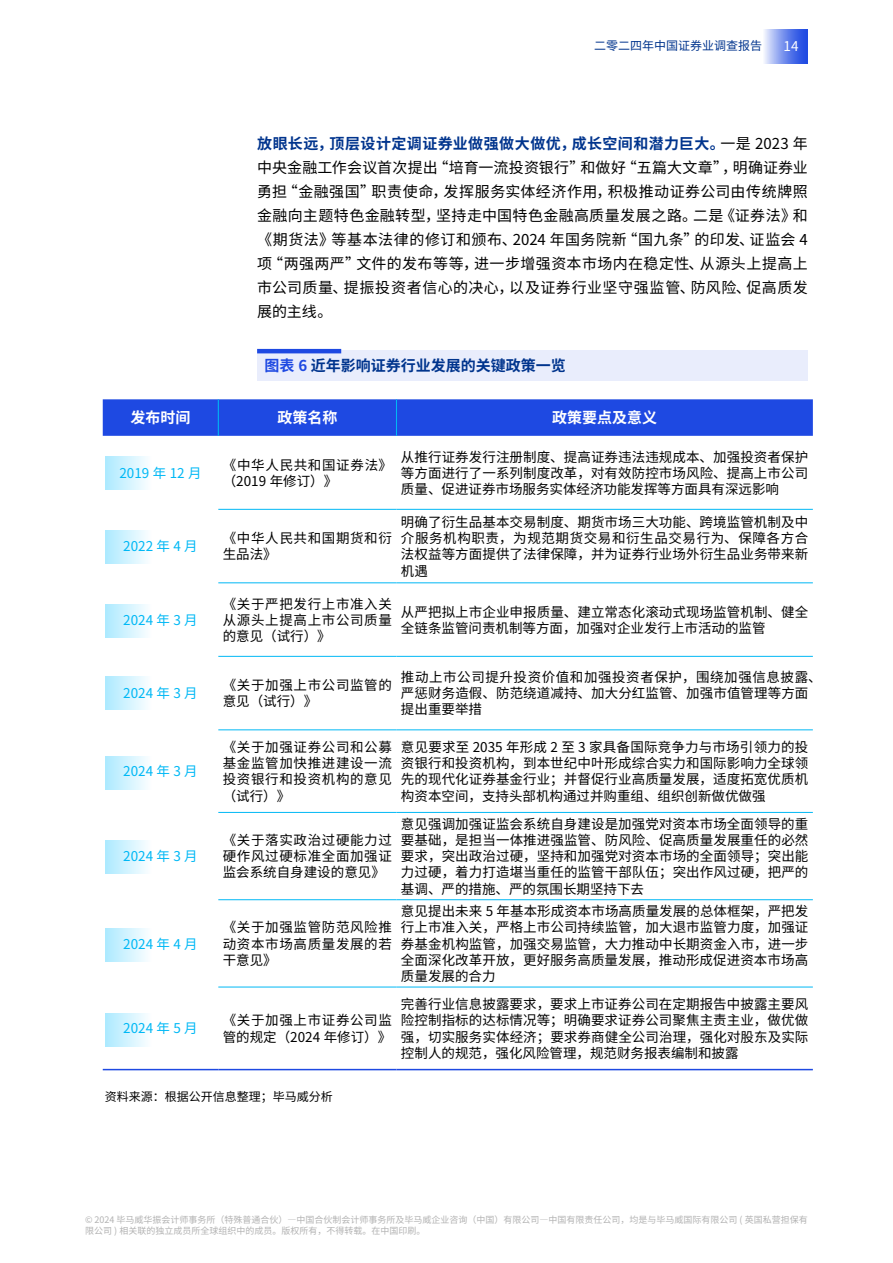
<style>
.page{position:relative;width:893px;height:1263px;background:#fff}
.page>*{position:absolute;margin:0;border:0;box-sizing:border-box;transform-origin:0 0}
.t1{font:15px/24px "Noto Sans CJ Ksc";letter-spacing:.035em;color:#000;text-align:justify}
.t2{font:700 15px "Noto Sans CJ Ksc";color:#00348d}
.t3{font:700 15px "Noto Sans CJ Ksc";color:#fff}
.t4{font:13.5px/16.2px "Noto Sans CJ Ksc";letter-spacing:.005em;color:#000;text-align:justify}
.t5{font:13.5px/16.2px "Noto Sans CJ Ksc";letter-spacing:.05em;color:#000}
.t6{font:13.5px "Noto Sans CJ Ksc";color:#00b8f5}
.t7{font:13.5px "Noto Sans CJ Ksc";color:#fff}
.t8{font:12px "Noto Sans CJ Ksc";color:#000}
.t9{font:12px "Noto Sans CJ Ksc";color:#00348d}
.t10{font:9px/10.5px "Noto Sans CJ Ksc";color:#b2b2b2}
.s1{font-weight:700;color:#00348d}
.s2{color:#1e49e2}
</style>
<div class="page">
<svg style="left:764px;top:30px;width:44px;height:34px"></svg>
<div style="left:105px;top:456px;width:46px;height:34px;background:linear-gradient(to right,#ace9ff,#fafdff)"></div>
<div style="left:105px;top:531px;width:46px;height:33px;background:linear-gradient(to right,#ace9ff,#fafdff)"></div>
<div style="left:105px;top:604px;width:46px;height:33px;background:linear-gradient(to right,#ace9ff,#fafdff)"></div>
<div style="left:105px;top:676px;width:46px;height:33px;background:linear-gradient(to right,#ace9ff,#fafdff)"></div>
<div style="left:105px;top:756px;width:46px;height:33px;background:linear-gradient(to right,#ace9ff,#fafdff)"></div>
<div style="left:105px;top:840px;width:46px;height:33px;background:linear-gradient(to right,#ace9ff,#fafdff)"></div>
<div style="left:105px;top:928px;width:46px;height:34px;background:linear-gradient(to right,#ace9ff,#fafdff)"></div>
<div style="left:105px;top:1013px;width:46px;height:34px;background:linear-gradient(to right,#ace9ff,#fafdff)"></div>
<div style="left:103px;top:399px;width:710px;height:37px;background:#1e49e2"></div>
<hr style="left:218px;top:399px;width:1px;height:37px;background:#00b8f5">
<hr style="left:396px;top:399px;width:1px;height:37px;background:#00b8f5">
<hr style="left:218px;top:509px;width:178px;height:1px;background:#00b8f5">
<hr style="left:396px;top:509px;width:417px;height:1px;background:#00b8f5">
<hr style="left:218px;top:582px;width:178px;height:1px;background:#00b8f5">
<hr style="left:396px;top:582px;width:417px;height:1px;background:#00b8f5">
<hr style="left:218px;top:656px;width:178px;height:1px;background:#00b8f5">
<hr style="left:396px;top:656px;width:417px;height:1px;background:#00b8f5">
<hr style="left:218px;top:729px;width:178px;height:1px;background:#00b8f5">
<hr style="left:396px;top:729px;width:417px;height:1px;background:#00b8f5">
<hr style="left:218px;top:812px;width:178px;height:1px;background:#00b8f5">
<hr style="left:396px;top:812px;width:417px;height:1px;background:#00b8f5">
<hr style="left:218px;top:899px;width:178px;height:1px;background:#00b8f5">
<hr style="left:396px;top:899px;width:417px;height:1px;background:#00b8f5">
<hr style="left:218px;top:987px;width:178px;height:1px;background:#00b8f5">
<hr style="left:396px;top:987px;width:417px;height:1px;background:#00b8f5">
<hr style="left:103px;top:1069px;width:115px;height:1px;background:#1e49e2">
<hr style="left:218px;top:1069px;width:178px;height:1px;background:#1e49e2">
<hr style="left:396px;top:1069px;width:417px;height:1px;background:#1e49e2">
<div style="left:257px;top:351px;width:551px;height:30px;background:#e9edfc"></div>
<hr style="left:257px;top:349px;width:84px;height:4px;background:#1e49e2">
<p class="t9" style="left:594px;top:39px;width:169px">二零二四年中国证券业调查报告</p>
<p class="t7" style="left:783px;top:39px;width:16px">14</p>
<p class="t1" style="left:257px;top:131px;width:552px"><span class="s1">放眼长远，顶层设计定调证券业做强做大做优，成长空间和潜力巨大。</span>一是 2023 年中央金融工作会议首次提出“培育一流投资银行”和做好“五篇大文章”，明确证券业勇担“金融强国”职责使命，发挥服务实体经济作用，积极推动证券公司由传统牌照金融向主题特色金融转型，坚持走中国特色金融高质量发展之路。二是《证券法》和《期货法》等基本法律的修订和颁布、2024 年国务院新“国九条”的印发、证监会 4项“两强两严”文件的发布等等，进一步增强资本市场内在稳定性、从源头上提高上市公司质量、提振投资者信心的决心，以及证券行业坚守强监管、防风险、促高质发展的主线。</p>
<p class="t2" style="left:265px;top:357px;width:303px"><span class="s2">图表 6</span> 近年影响证券行业发展的关键政策一览</p>
<p class="t3" style="left:131px;top:409px;width:61px">发布时间</p>
<p class="t3" style="left:277px;top:409px;width:61px">政策名称</p>
<p class="t3" style="left:552px;top:409px;width:106px">政策要点及意义</p>
<p class="t6" style="left:119px;top:465px;width:84px">2019 年 12 月</p>
<p class="t5" style="left:223px;top:457px;width:171px">《中华人民共和国证券法》（2019 年修订）》</p>
<p class="t4" style="left:401px;top:449px;width:409px">从推行证券发行注册制度、提高证券违法违规成本、加强投资者保护等方面进行了一系列制度改革，对有效防控市场风险、提高上市公司质量、促进证券市场服务实体经济功能发挥等方面具有深远影响</p>
<p class="t6" style="left:123px;top:539px;width:76px">2022 年 4 月</p>
<p class="t5" style="left:223px;top:530px;width:171px">《中华人民共和国期货和衍生品法》</p>
<p class="t4" style="left:401px;top:514px;width:409px">明确了衍生品基本交易制度、期货市场三大功能、跨境监管机制及中介服务机构职责，为规范期货交易和衍生品交易行为、保障各方合法权益等方面提供了法律保障，并为证券行业场外衍生品业务带来新机遇</p>
<p class="t6" style="left:123px;top:612px;width:76px">2024 年 3 月</p>
<p class="t4" style="left:223px;top:596px;width:171px">《关于严把发行上市准入关从源头上提高上市公司质量的意见（试行）》</p>
<p class="t4" style="left:401px;top:604px;width:409px">从严把拟上市企业申报质量、建立常态化滚动式现场监管机制、健全全链条监管问责机制等方面，加强对企业发行上市活动的监管</p>
<p class="t6" style="left:123px;top:686px;width:76px">2024 年 3 月</p>
<p class="t5" style="left:223px;top:677px;width:171px">《关于加强上市公司监管的意见（试行）》</p>
<p class="t4" style="left:401px;top:669px;width:422px;text-align:left">推动上市公司提升投资价值和加强投资者保护，围绕加强信息披露、严惩财务造假、防范绕道减持、加大分红监管、加强市值管理等方面提出重要举措</p>
<p class="t6" style="left:123px;top:764px;width:76px">2024 年 3 月</p>
<p class="t6" style="left:123px;top:849px;width:76px">2024 年 3 月</p>
<p class="t6" style="left:123px;top:936px;width:76px">2024 年 4 月</p>
<p class="t4" style="left:223px;top:739px;width:171px">《关于加强证券公司和公募基金监管加快推进建设一流投资银行和投资机构的意见（试行）》</p>
<p class="t4" style="left:401px;top:739px;width:409px">意见要求至 2035 年形成 2 至 3 家具备国际竞争力与市场引领力的投资银行和投资机构，到本世纪中叶形成综合实力和国际影响力全球领先的现代化证券基金行业；并督促行业高质量发展，适度拓宽优质机构资本空间，支持头部机构通过并购重组、组织创新做优做强</p>
<p class="t4" style="left:223px;top:832px;width:171px">《关于落实政治过硬能力过硬作风过硬标准全面加强证监会系统自身建设的意见》</p>
<p class="t4" style="left:223px;top:919px;width:171px">《关于加强监管防范风险推动资本市场高质量发展的若干意见》</p>
<p class="t4" style="left:401px;top:816px;width:409px">意见强调加强证监会系统自身建设是加强党对资本市场全面领导的重要基础，是担当一体推进强监管、防风险、促高质量发展重任的必然要求，突出政治过硬，坚持和加强党对资本市场的全面领导；突出能力过硬，着力打造堪当重任的监管干部队伍；突出作风过硬，把严的基调、严的措施、严的氛围长期坚持下去</p>
<p class="t4" style="left:401px;top:903px;width:409px">意见提出未来 5 年基本形成资本市场高质量发展的总体框架，严把发行上市准入关，严格上市公司持续监管，加大退市监管力度，加强证券基金机构监管，加强交易监管，大力推动中长期资金入市，进一步全面深化改革开放，更好服务高质量发展，推动形成促进资本市场高质量发展的合力</p>
<p class="t6" style="left:123px;top:1021px;width:76px">2024 年 5 月</p>
<p class="t5" style="left:223px;top:1012px;width:171px">《关于加强上市证券公司监管的规定（2024 年修订）》</p>
<p class="t4" style="left:401px;top:996px;width:409px">完善行业信息披露要求，要求上市证券公司在定期报告中披露主要风险控制指标的达标情况等；明确要求证券公司聚焦主责主业，做优做强，切实服务实体经济；要求券商健全公司治理，强化对股东及实际控制人的规范，强化风险管理，规范财务报表编制和披露</p>
<p class="t8" style="left:105px;top:1089px;width:229px">资料来源：根据公开信息整理；毕马威分析</p>
<p class="t10" style="left:85px;top:1215px;width:724px">© 2024 毕马威华振会计师事务所（特殊普通合伙）—中国合伙制会计师事务所及毕马威企业咨询（中国）有限公司—中国有限责任公司，均是与毕马威国际有限公司 ( 英国私营担保有限公司 ) 相关联的独立成员所全球组织中的成员。版权所有，不得转载。在中国印刷。</p>
</div>
